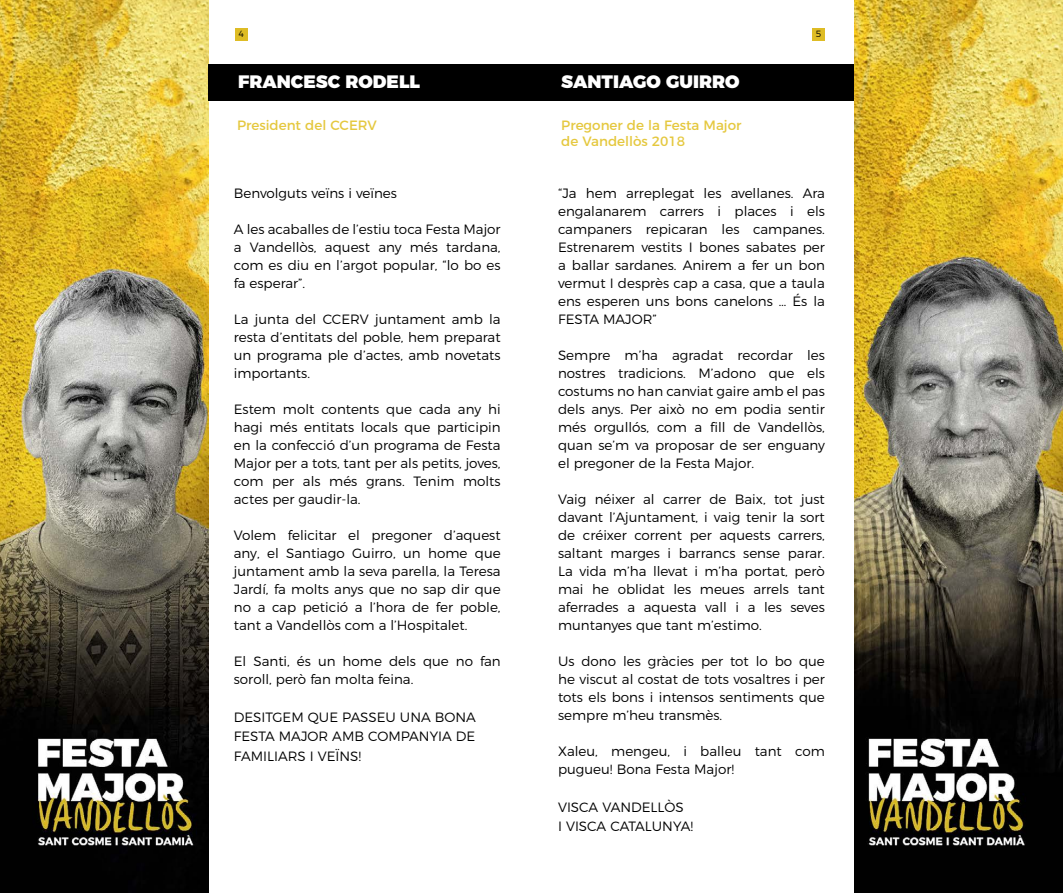
<style>
.page{position:relative;width:1063px;height:893px;background:#fff}
.page>*{position:absolute;margin:0;border:0;box-sizing:border-box;transform-origin:0 0}
.t1{font:900 18px "Montserrat";color:#fff}
.t2{font:300 13.5px/18px "Montserrat";color:#000;text-align:justify}
.t3{font:13.5px/16.2px "Montserrat";color:#e5c83f}
.t4{font:300 9px "Montserrat";color:#000}
</style>
<div class="page">
<div style="left:235px;top:28px;width:12px;height:12px;background:#debc25"></div>
<div style="left:812px;top:28px;width:13px;height:12px;background:#debc25"></div>
<div style="left:531px;top:64px;width:324px;height:36px;background:#000"></div>
<img style="left:0;top:0;width:208px;height:893px">
<div style="left:208px;top:64px;width:323px;height:36px;background:#000"></div>
<img style="left:855px;top:0;width:208px;height:893px">
<p class="t4" style="left:239px;top:26px;width:7px">4</p>
<p class="t4" style="left:816px;top:26px;width:7px">5</p>
<h1 class="t1" style="left:561px;top:66px;width:65px">SANTIAGO</h1>
<h1 class="t1" style="left:666px;top:66px;width:40px">GUIRRO</h1>
<p class="t3" style="left:561px;top:116px;width:182px">Pregoner de la Festa Major de Vandellòs 2018</p>
<h1 class="t1" style="left:238px;top:66px;width:183px">FRANCESC RODELL</h1>
<p class="t3" style="left:237px;top:116px;width:141px">President del CCERV</p>
<p class="t2" style="left:234px;top:183px;width:165px">Benvolguts veïns i veïnes</p>
<p class="t2" style="left:234px;top:219px;width:268px">A les acaballes de l’estiu toca Festa Major a Vandellòs, aquest any més tardana, com es diu en l’argot popular, “lo bo es fa esperar”.</p>
<p class="t2" style="left:234px;top:309px;width:268px">La junta del CCERV juntament amb la resta d’entitats del poble, hem preparat un programa ple d’actes, amb novetats importants.</p>
<p class="t2" style="left:234px;top:399px;width:268px">Estem molt contents que cada any hi hagi més entitats locals que participin en la confecció d’un programa de Festa Major per a tots, tant per als petits, joves, com per als més grans. Tenim molts actes per gaudir-la.</p>
<p class="t2" style="left:234px;top:525px;width:268px">Volem felicitar el pregoner d’aquest any, el Santiago Guirro, un home que juntament amb la seva parella, la Teresa Jardí, fa molts anys que no sap dir que no a cap petició a l’hora de fer poble, tant a Vandellòs com a l’Hospitalet.</p>
<p class="t2" style="left:234px;top:651px;width:268px">El Santi, és un home dels que no fan soroll, però fan molta feina.</p>
<p class="t2" style="left:234px;top:707px;width:42px">Desitgem</p>
<p class="t2" style="left:308px;top:707px;width:44px">que passe</p>
<p class="t2" style="left:386px;top:707px;width:90px">u una bona</p>
<p class="t2" style="left:234px;top:726px;width:17px">Festa</p>
<p class="t2" style="left:279px;top:726px;width:121px">Major am b compa</p>
<p class="t2" style="left:419px;top:726px;width:47px">nyia de</p>
<p class="t2" style="left:234px;top:746px;width:10px">fam</p>
<p class="t2" style="left:263px;top:746px;width:25px">iliars</p>
<p class="t2" style="left:310px;top:746px;width:53px">i veïns!</p>
<p class="t2" style="left:558px;top:183px;width:268px">“Ja hem arreplegat les avellanes. Ara engalanarem carrers i places i els campaners repicaran les campanes.<br>Estrenarem vestits I bones sabates per a ballar sardanes. Anirem a fer un bon vermut I desprès cap a casa, que a taula ens esperen uns bons canelons … És la FESTA MAJO R”</p>
<p class="t2" style="left:558px;top:345px;width:268px">Sempre m’ha agradat recordar les nostres tradicions. M’adono que els costums no han canviat gaire amb el pas dels anys. Per això no em podia sentir més orgullós, com a fill de Vandellòs, quan se’m va proposar de ser enguany el pregoner de la Festa Major.</p>
<p class="t2" style="left:558px;top:489px;width:268px">Vaig néixer al carrer de Baix, tot just davant l’Ajuntament, i vaig tenir la sort de créixer corrent per aquests carrers, saltant marges i barrancs sense parar.<br>La vida m’ha llevat i m’ha portat, però mai he oblidat les meues arrels tant aferrades a aquesta vall i a les seves muntanyes que tant m’estimo.</p>
<p class="t2" style="left:558px;top:651px;width:268px">Us dono les gràcies per tot lo bo que he viscut al costat de tots vosaltres i per tots els bons i intensos sentiments que sempre m’heu transmès.</p>
<p class="t2" style="left:558px;top:741px;width:268px">Xaleu, mengeu, i balleu tant com pugueu! Bona Festa Major!</p>
<p class="t2" style="left:558px;top:796px;width:137px;line-height:19.5px">VISCA VAN DELLÒS<br>I VI SCA CATALUNYA!</p>
</div>
